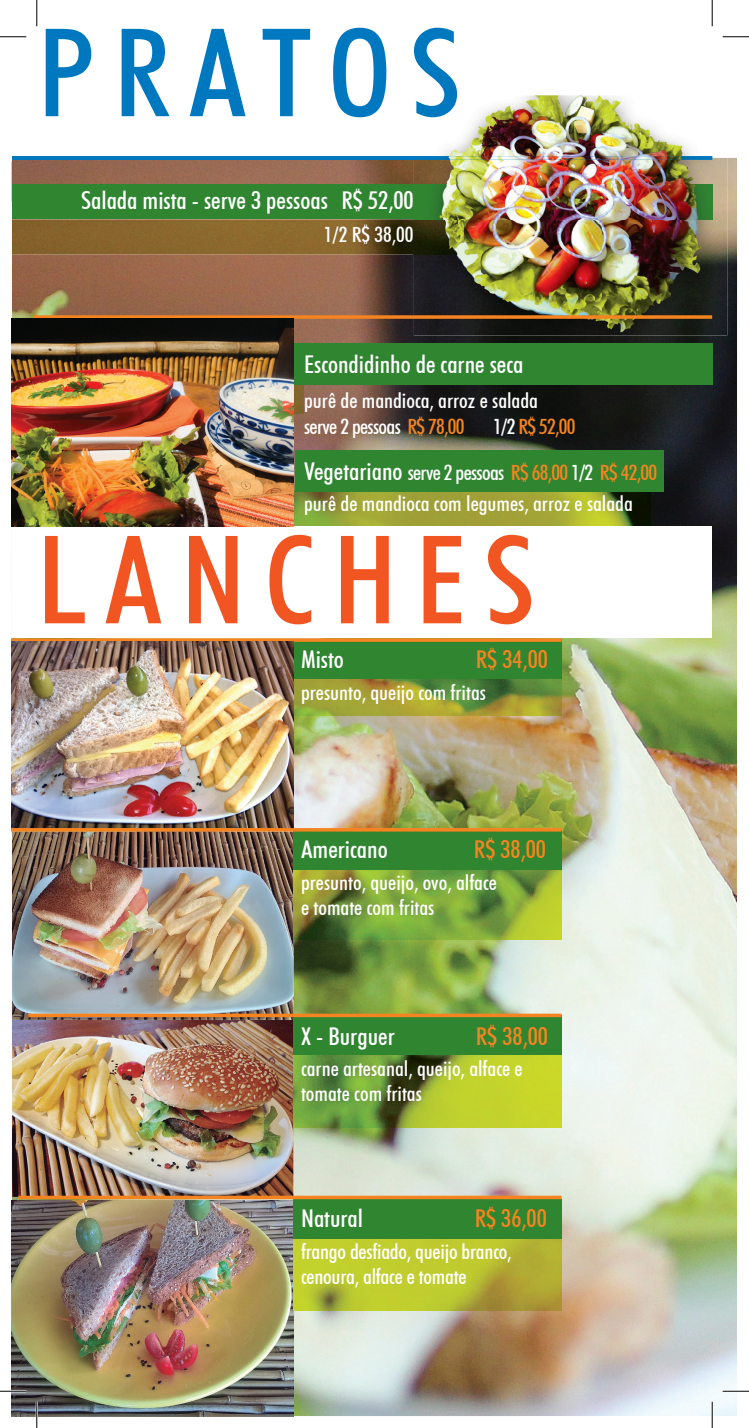
<style>
.page{position:relative;width:749px;height:1428px;background:#fff}
.page>*{position:absolute;margin:0;border:0;box-sizing:border-box;transform-origin:0 0}
.t1{font:500 condensed 122.5px "Futura BT";letter-spacing:.14em;color:#f15622;scale:1.07 1}
.t2{font:500 condensed 122.5px "Futura BT";letter-spacing:.14em;color:#0078bf;scale:1.07 1}
.t3{font:500 condensed 24.5px "Futura BT";color:#fff;scale:1.07 1}
.t4{font:500 condensed 24.5px "Futura BT";color:#f58420;scale:1.07 1}
.t5{font:500 condensed 21px/25.2px "Futura BT";color:#fff;scale:1.07 1}
.t6{font:500 condensed 21px "Futura BT";color:#f58420;scale:1.07 1}
.s1{color:#f58420}
.s2{color:#fff}
.s3{font-size:24.5px}
</style>
<div class="page">
<img style="left:12px;top:158px;width:724px;height:1258px">
<hr style="left:12px;top:156px;width:699px;height:4px;background:#0078bf">
<img style="left:12px;top:220px;width:401px;height:34px">
<img style="left:353px;top:225px;width:60px;height:21px">
<div style="left:12px;top:184px;width:699px;height:35px;background:#308531"></div>
<img style="left:429px;top:95px;width:284px;height:63px">
<img style="left:413px;top:160px;width:188px;height:175px">
<img style="left:601px;top:158px;width:125px;height:177px">
<img style="left:416px;top:95px;width:41px;height:22px">
<img style="left:414px;top:156px;width:297px;height:4px">
<img style="left:413px;top:184px;width:298px;height:35px">
<img style="left:293px;top:493px;width:357px;height:33px">
<img style="left:293px;top:385px;width:10px;height:28px">
<div style="left:286px;top:343px;width:425px;height:42px;background:#308531"></div>
<svg style="left:34px;top:315px;width:677px;height:4px;background:#ce7220"></svg>
<div style="left:12px;top:526px;width:699px;height:112px;background:#fff"></div>
<img style="left:12px;top:1020px;width:281px;height:177px">
<img style="left:12px;top:642px;width:281px;height:378px">
<img style="left:12px;top:1200px;width:281px;height:216px">
<img style="left:293px;top:679px;width:268px;height:36px">
<img style="left:293px;top:870px;width:268px;height:70px">
<img style="left:293px;top:1055px;width:268px;height:72px">
<img style="left:293px;top:1239px;width:268px;height:71px">
<div style="left:293px;top:639px;width:268px;height:40px;background:#308531"></div>
<div style="left:293px;top:830px;width:268px;height:40px;background:#308531"></div>
<div style="left:293px;top:1015px;width:268px;height:40px;background:#308531"></div>
<div style="left:293px;top:1199px;width:268px;height:40px;background:#308531"></div>
<svg style="left:12px;top:638px;width:549px;height:4px;background:#d9832e"></svg>
<svg style="left:28px;top:1013px;width:533px;height:4px;background:#e58a31"></svg>
<hr style="left:18px;top:1196px;width:543px;height:3px;background:#f58420">
<hr style="left:12px;top:828px;width:549px;height:3px;background:#f58420">
<img style="left:12px;top:319px;width:281px;height:207px">
<div style="left:295px;top:450px;width:368px;height:41px;background:#308531"></div>
<hr style="left:0;top:1390px;width:26px;height:2px;background:#fff">
<hr style="left:722px;top:1390px;width:26px;height:2px;background:#fff">
<hr style="left:36px;top:1402px;width:2px;height:26px;background:#fff">
<hr style="left:710px;top:1402px;width:2px;height:26px;background:#fff">
<svg style="left:0;top:36px;width:26px;height:1px"></svg>
<svg style="left:722px;top:36px;width:26px;height:1px"></svg>
<svg style="left:0;top:1391px;width:26px;height:1px"></svg>
<svg style="left:722px;top:1391px;width:26px;height:1px"></svg>
<svg style="left:36px;top:0;width:1px;height:26px"></svg>
<svg style="left:36px;top:1402px;width:1px;height:26px"></svg>
<svg style="left:711px;top:0;width:1px;height:26px"></svg>
<svg style="left:711px;top:1402px;width:1px;height:26px"></svg>
<h1 class="t2" style="left:37px;top:-2px;width:397px">PRATOS</h1>
<p class="t3" style="left:341px;top:185px;width:69px">R$ 52,00</p>
<p class="t3" style="left:81px;top:185px;width:232px">Salada mista - serve 3 pessoas</p>
<p class="t5" style="left:324px;top:222px;width:85px">1/2 R$ 38,00</p>
<p class="t3" style="left:304px;top:349px;width:206px">Escondidinho de carne seca</p>
<p class="t5" style="left:304px;top:387px;width:220px;line-height:26.2px">purê de mandioca, arroz e salada serve 2 pessoas <span class="s1">R$ 78,00</span></p>
<p class="t6" style="left:493px;top:414px;width:78px"><span class="s2">1/2</span> R$ 52,00</p>
<p class="t5" style="left:304px;top:456px;width:331px;line-height:31.5px"><span class="s3">Vegetariano</span> serve 2 pessoas <span class="s1">R$ 68,00</span> 1/2 <span class="s1">R$ 42,00 </span>purê de mandioca com legumes, arroz e salada</p>
<h1 class="t1" style="left:37px;top:505px;width:467px">LANCHES</h1>
<p class="t3" style="left:301px;top:645px;width:42px">Misto</p>
<p class="t4" style="left:475px;top:645px;width:69px">R$ 34,00</p>
<p class="t5" style="left:301px;top:680px;width:174px">presunto, queijo com fritas</p>
<p class="t3" style="left:301px;top:834px;width:82px">Americano</p>
<p class="t4" style="left:473px;top:834px;width:69px">R$ 38,00</p>
<p class="t5" style="left:301px;top:869px;width:184px">presunto, queijo, ovo, alface e tomate com fritas</p>
<p class="t3" style="left:301px;top:1021px;width:89px">X - Burguer</p>
<p class="t4" style="left:475px;top:1021px;width:69px">R$ 38,00</p>
<p class="t5" style="left:301px;top:1056px;width:208px">carne artesanal, queijo, alface e tomate com fritas</p>
<p class="t3" style="left:301px;top:1203px;width:60px">Natural</p>
<p class="t4" style="left:474px;top:1203px;width:69px">R$ 36,00</p>
<p class="t5" style="left:301px;top:1238px;width:198px">frango desfiado, queijo branco, cenoura, alface e tomate</p>
</div>
